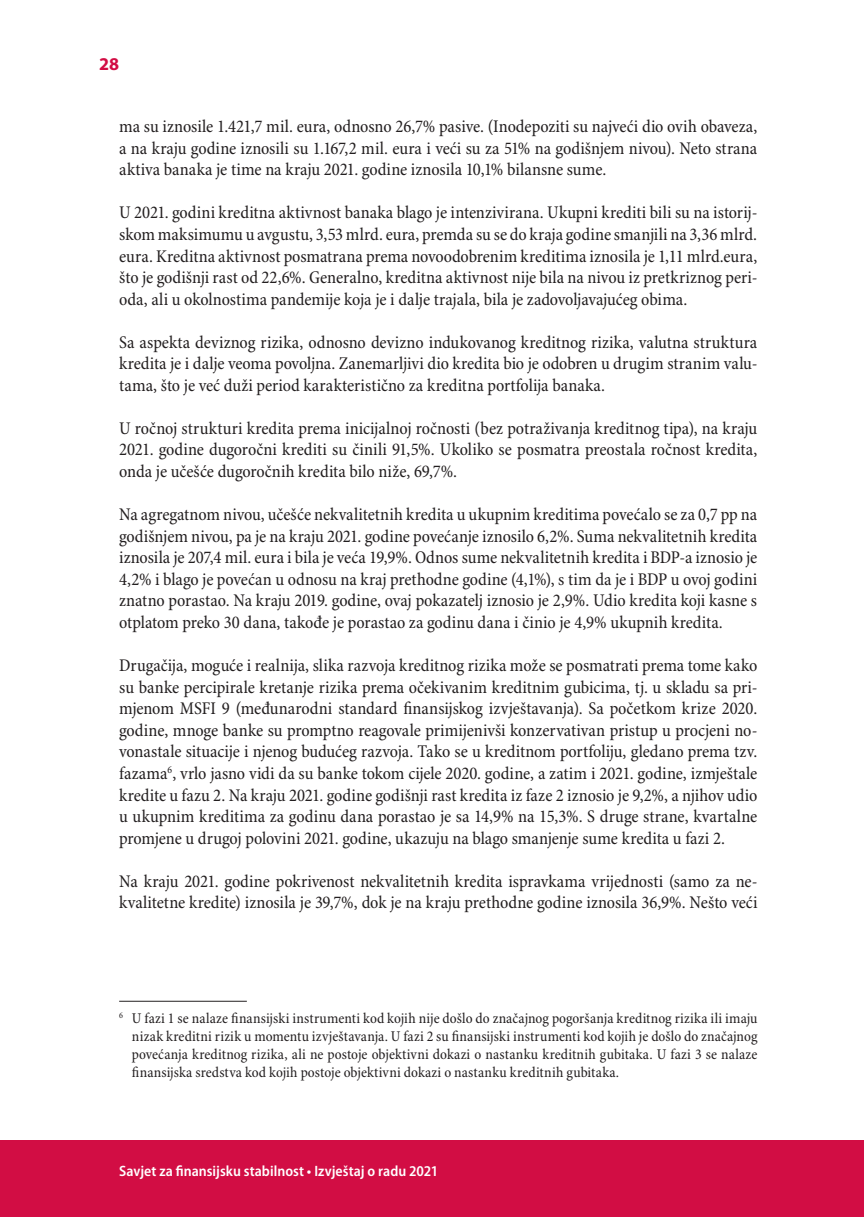
<style>
.page{position:relative;width:864px;height:1217px;background:#fff}
.page>*{position:absolute;margin:0;border:0;box-sizing:border-box;transform-origin:0 0}
.t1{font:condensed 18px/21.6px "Minion Pro";letter-spacing:-.005em;color:#231f20;text-align:justify}
.t2{font:700 18px "Myriad Pro";color:#d20d44}
.t3{font:condensed 15px/18px "Minion Pro";letter-spacing:.01em;color:#231f20;text-align:justify}
.t4{font:600 semi-condensed 15px "Myriad Pro";color:#fff}
</style>
<div class="page">
<div style="left:0;top:1140px;width:863px;height:76px;background:#d20d44"></div>
<hr style="left:119px;top:1000px;width:128px;height:1px;background:#231f20">
<p class="t2" style="left:99px;top:52px;width:21px">28</p>
<p class="t1" style="left:119px;top:116px;width:639px">ma su iznosile 1.421,7 mil. eura, odnosno 26,7% pasive. (Inodepoziti su najveći dio ovih obaveza, a na kraju godine iznosili su 1.167,2 mil. eura i veći su za 51% na godišnjem nivou). Neto strana aktiva banaka je time na kraju 2021. godine iznosila 10,1% bilansne sume.</p>
<p class="t1" style="left:119px;top:202px;width:639px">U 2021. godini kreditna aktivnost banaka blago je intenzivirana. Ukupni krediti bili su na istorij&shy;skom maksimumu u avgustu, 3,53 mlrd. eura, premda su se do kraja godine smanjili na 3,36 mlrd. eura. Kreditna aktivnost posmatrana prema novoodobrenim kreditima iznosila je 1,11 mlrd.eura, što je godišnji rast od 22,6%. Generalno, kreditna aktivnost nije bila na nivou iz pretkriznog peri&shy;oda, ali u okolnostima pandemije koja je i dalje trajala, bila je zadovoljavajućeg obima.</p>
<p class="t1" style="left:119px;top:332px;width:639px">Sa aspekta deviznog rizika, odnosno devizno indukovanog kreditnog rizika, valutna struktura kredita je i dalje veoma povoljna. Zanemarljivi dio kredita bio je odobren u drugim stranim valu&shy;tama, što je već duži period karakteristično za kreditna portfolija banaka.</p>
<p class="t1" style="left:119px;top:418px;width:639px">U ročnoj strukturi kredita prema inicijalnoj ročnosti (bez potraživanja kreditnog tipa), na kraju 2021. godine dugoročni krediti su činili 91,5%. Ukoliko se posmatra preostala ročnost kredita, onda je učešće dugoročnih kredita bilo niže, 69,7%.</p>
<p class="t1" style="left:119px;top:504px;width:639px">Na agregatnom nivou, učešće nekvalitetnih kredita u ukupnim kreditima povećalo se za 0,7 pp na godišnjem nivou, pa je na kraju 2021. godine povećanje iznosilo 6,2%. Suma nekvalitetnih kredita iznosila je 207,4 mil. eura i bila je veća 19,9%. Odnos sume nekvalitetnih kredita i BDP-a iznosio je 4,2% i blago je povećan u odnosu na kraj prethodne godine (4,1%), s tim da je i BDP u ovoj godini znatno porastao. Na kraju 2019. godine, ovaj pokazatelj iznosio je 2,9%. Udio kredita koji kasne s otplatom preko 30 dana, takođe je porastao za godinu dana i činio je 4,9% ukupnih kredita.</p>
<p class="t1" style="left:119px;top:655px;width:639px">Drugačija, moguće i realnija, slika razvoja kreditnog rizika može se posmatrati prema tome kako su banke percipirale kretanje rizika prema očekivanim kreditnim gubicima, tj. u skladu sa pri&shy;mjenom MSFI 9 (međunarodni standard finansijskog izvještavanja). Sa početkom krize 2020. godine, mnoge banke su promptno reagovale primijenivši konzervativan pristup u procjeni no&shy;vonastale situacije i njenog budućeg razvoja. Tako se u kreditnom portfoliju, gledano prema tzv. fazama<sup>6</sup>, vrlo jasno vidi da su banke tokom cijele 2020. godine, a zatim i 2021. godine, izmještale kredite u fazu 2. Na kraju 2021. godine godišnji rast kredita iz faze 2 iznosio je 9,2%, a njihov udio u ukupnim kreditima za godinu dana porastao je sa 14,9% na 15,3%. S druge strane, kvartalne promjene u drugoj polovini 2021. godine, ukazuju na blago smanjenje sume kredita u fazi 2.</p>
<p class="t1" style="left:119px;top:870px;width:639px">Na kraju 2021. godine pokrivenost nekvalitetnih kredita ispravkama vrijednosti (samo za ne&shy;kvalitetne kredite) iznosila je 39,7%, dok je na kraju prethodne godine iznosila 36,9%. Nešto veći</p>
<p class="t3" style="left:132px;top:1009px;width:626px;text-indent:-13px"><sup>6</sup> U fazi 1 se nalaze finansijski instrumenti kod kojih nije došlo do značajnog pogoršanja kreditnog rizika ili imaju nizak kreditni rizik u momentu izvještavanja. U fazi 2 su finansijski instrumenti kod kojih je došlo do značajnog povećanja kreditnog rizika, ali ne postoje objektivni dokazi o nastanku kreditnih gubitaka. U fazi 3 se nalaze finansijska sredstva kod kojih postoje objektivni dokazi o nastanku kreditnih gubitaka.</p>
<p class="t4" style="left:119px;top:1161px;width:320px">Savjet za finansijsku stabilnost • Izvještaj o radu 2021</p>
</div>
